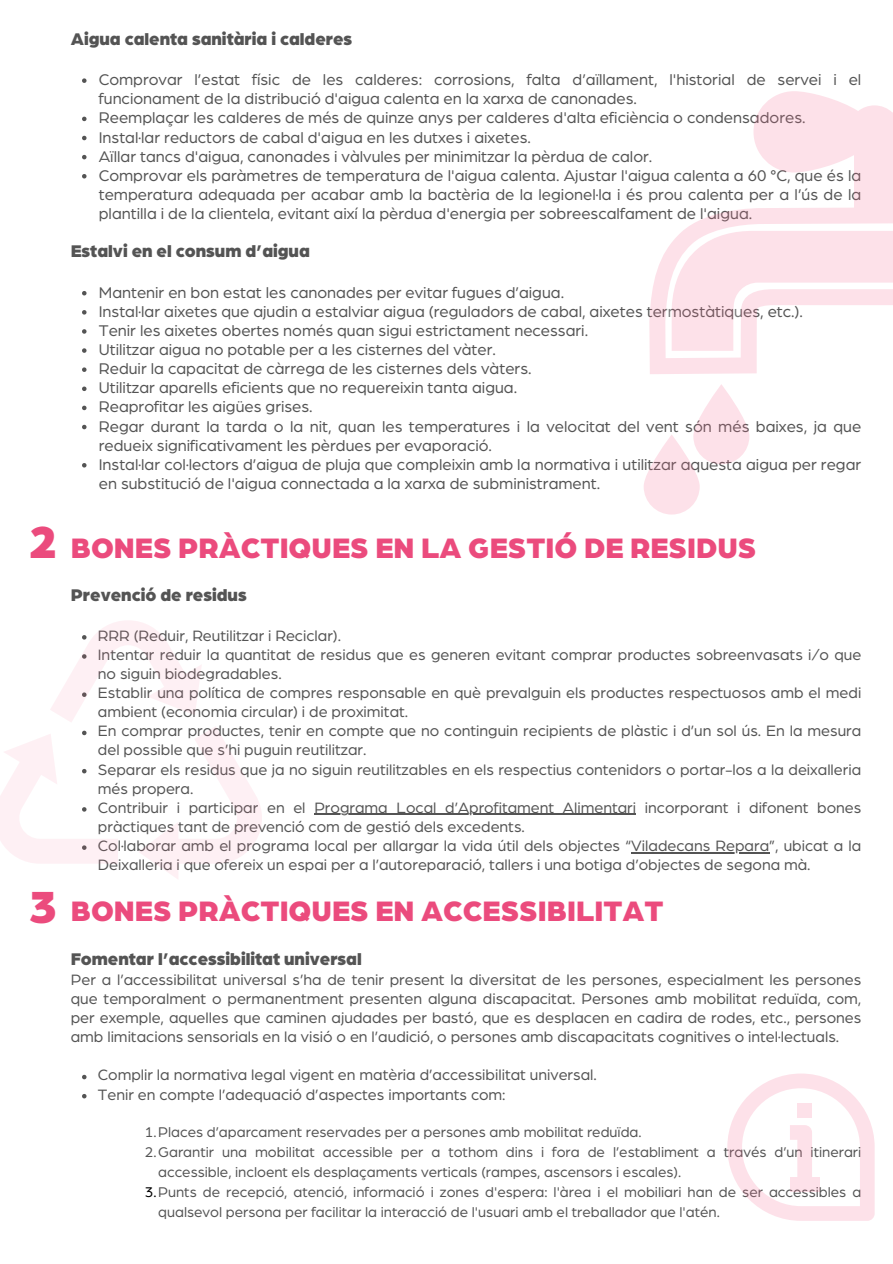
<style>
.page{position:relative;width:893px;height:1264px;background:#fff}
.page>*{position:absolute;margin:0;border:0;box-sizing:border-box;transform-origin:0 0}
.t1{font:900 48px "Arboria";color:#eb4b7d}
.t2{font:900 30px "Arboria";color:#eb4b7d}
.t3{font:900 18px "Arboria";color:#545454}
.t4{font:16.5px/19px "Arboria";color:#545454}
.t5{font:15.9px/19px "Arboria";color:#545454}
.t6{font:15px/20.2px "Arboria";color:#545454}
.s1{color:#000}
</style>
<div class="page">
<svg style="left:82px;top:78px;width:4px;height:5px"></svg>
<svg style="left:82px;top:117px;width:4px;height:4px"></svg>
<svg style="left:82px;top:136px;width:4px;height:4px"></svg>
<svg style="left:82px;top:155px;width:4px;height:4px"></svg>
<svg style="left:82px;top:174px;width:4px;height:4px"></svg>
<svg style="left:82px;top:291px;width:4px;height:4px"></svg>
<svg style="left:82px;top:310px;width:4px;height:4px"></svg>
<svg style="left:82px;top:329px;width:4px;height:5px"></svg>
<svg style="left:82px;top:348px;width:4px;height:5px"></svg>
<svg style="left:82px;top:367px;width:4px;height:5px"></svg>
<svg style="left:82px;top:386px;width:4px;height:5px"></svg>
<svg style="left:82px;top:405px;width:4px;height:5px"></svg>
<svg style="left:82px;top:425px;width:4px;height:4px"></svg>
<svg style="left:82px;top:463px;width:4px;height:4px"></svg>
<hr style="left:314px;top:814px;width:322px;height:1px;background:#545454">
<hr style="left:631px;top:852px;width:138px;height:1px;background:#545454">
<svg style="left:82px;top:1074px;width:4px;height:5px"></svg>
<svg style="left:82px;top:1094px;width:4px;height:4px"></svg>
<svg style="left:753px;top:91px;width:139px;height:81px"></svg>
<svg style="left:649px;top:207px;width:243px;height:167px"></svg>
<div style="left:854px;top:144px;width:38px;height:79px;background:#fde1e9"></div>
<svg style="left:643px;top:434px;width:56px;height:80px;fill:#fde1e9"></svg>
<svg style="left:693px;top:384px;width:56px;height:80px;fill:#fde1e9"></svg>
<svg style="left:0;top:621px;width:262px;height:258px"></svg>
<svg style="left:727px;top:1073px;width:147px;height:147px"></svg>
<div style="left:789px;top:1176px;width:30px;height:15px;background:#fde1e9"></div>
<div style="left:797px;top:1102px;width:15px;height:15px;background:#fde1e9"></div>
<p class="t1" style="left:29px;top:519px;width:30px">2</p>
<p class="t1" style="left:29px;top:884px;width:30px">3</p>
<p class="t3" style="left:71px;top:30px;width:283px">Aigua calenta sanitària i calderes</p>
<p class="t4" style="left:99px;top:71px;width:764px">Comprovar l’estat físic de les calderes: corrosions, falta d’aïllament, l'historial de servei i el funcionament de la distribució d'aigua calenta en la xarxa de canonades.</p>
<p class="t4" style="left:99px;top:109px;width:708px">Reemplaçar les calderes de més de quinze anys per calderes d'alta eficiència o condensadores.</p>
<p class="t4" style="left:99px;top:128px;width:433px">Instal·lar reductors de cabal d'aigua en les dutxes i aixetes.</p>
<p class="t4" style="left:99px;top:147px;width:555px">Aïllar tancs d'aigua, canonades i vàlvules per minimitzar la pèrdua de calor.</p>
<p class="t4" style="left:99px;top:166px;width:764px;text-align:justify">Comprovar els paràmetres de temperatura de l'aigua calenta. Ajustar l'aigua calenta a 60 °C, que és la temperatura adequada per acabar amb la bactèria de la legionel·la i és prou calenta per a l’ús de la plantilla i de la clientela, evitant així la pèrdua d'energia per sobreescalfament de l'aigua.</p>
<p class="t3" style="left:71px;top:243px;width:240px">Estalvi en el consum d’aigua</p>
<p class="t4" style="left:99px;top:283px;width:467px">Mantenir en bon estat les canonades per evitar fugues d’aigua.</p>
<p class="t4" style="left:99px;top:302px;width:705px">Instal·lar aixetes que ajudin a estalviar aigua (reguladors de cabal, aixetes termostàtiques, etc.).</p>
<p class="t4" style="left:99px;top:321px;width:491px">Tenir les aixetes obertes només quan sigui estrictament necessari.</p>
<p class="t4" style="left:99px;top:340px;width:398px">Utilitzar aigua no potable per a les cisternes del vàter.</p>
<p class="t4" style="left:99px;top:360px;width:434px">Reduir la capacitat de càrrega de les cisternes dels vàters.</p>
<p class="t4" style="left:99px;top:379px;width:420px">Utilitzar aparells eficients que no requereixin tanta aigua.</p>
<p class="t4" style="left:99px;top:398px;width:215px">Reaprofitar les aigües grises.</p>
<p class="t4" style="left:99px;top:417px;width:764px">Regar durant la tarda o la nit, quan les temperatures i la velocitat del vent són més baixes, ja que redueix significativament les pèrdues per evaporació.</p>
<p class="t4" style="left:99px;top:455px;width:764px">Instal·lar col·lectors d’aigua de pluja que compleixin amb la normativa i utilitzar aquesta aigua per regar en substitució de l'aigua connectada a la xarxa de subministrament.</p>
<p class="t2" style="left:71px;top:533px;width:687px">BONES PRÀCTIQUES EN LA GESTIÓ DE RESIDUS</p>
<p class="t3" style="left:71px;top:587px;width:177px">Prevenció de residus</p>
<p class="t5" style="left:98px;top:626px;width:245px">RRR (Reduir, Reutilitzar i Reciclar).</p>
<p class="t5" style="left:98px;top:645px;width:764px">Intentar reduir la quantitat de residus que es generen evitant comprar productes sobreenvasats i/o que no siguin biodegradables.</p>
<p class="t5" style="left:98px;top:683px;width:764px">Establir una política de compres responsable en què prevalguin els productes respectuosos amb el medi ambient (economia circular) i de proximitat.</p>
<p class="t5" style="left:98px;top:722px;width:764px">En comprar productes, tenir en compte que no continguin recipients de plàstic i d’un sol ús. En la mesura del possible que s’hi puguin reutilitzar.</p>
<p class="t5" style="left:98px;top:760px;width:764px">Separar els residus que ja no siguin reutilitzables en els respectius contenidors o portar-los a la deixalleria més propera.</p>
<p class="t5" style="left:98px;top:798px;width:764px">Contribuir i participar en el Programa Local d’Aprofitament Alimentari incorporant i difonent bones pràctiques tant de prevenció com de gestió dels excedents.</p>
<p class="t5" style="left:98px;top:836px;width:764px">Col·laborar amb el programa local per allargar la vida útil dels objectes “Viladecans Repara”, ubicat a la<br>Deixalleria i que ofereix un espai per a l’autoreparació, tallers i una botiga d’objectes de segona mà.</p>
<p class="t2" style="left:71px;top:896px;width:594px">BONES PRÀCTIQUES EN ACCESSIBILITAT</p>
<p class="t3" style="left:71px;top:950px;width:292px">Fomentar l’accessibilitat universal</p>
<p class="t5" style="left:71px;top:970px;width:792px;text-align:justify">Per a l’accessibilitat universal s’ha de tenir present la diversitat de les persones, especialment les persones que temporalment o permanentment presenten alguna discapacitat. Persones amb mobilitat reduïda, com, per exemple, aquelles que caminen ajudades per bastó, que es desplacen en cadira de rodes, etc., persones amb limitacions sensorials en la visió o en l’audició, o persones amb discapacitats cognitives o intel·lectuals.</p>
<p class="t5" style="left:98px;top:1066px;width:500px">Complir la normativa legal vigent en matèria d’accessibilitat universal.</p>
<p class="t5" style="left:98px;top:1085px;width:409px">Tenir en compte l’adequació d’aspectes importants com:</p>
<p class="t6" style="left:145px;top:1121px;width:498px">1.Places d’aparcament reservades per a persones amb mobilitat reduïda.</p>
<p class="t6" style="left:158px;top:1142px;width:704px;text-indent:-13px">2.Garantir una mobilitat accessible per a tothom dins i fora de l’establiment a través d’un itinerari accessible, incloent els desplaçaments verticals (rampes, ascensors i escales).</p>
<p class="t6" style="left:158px;top:1182px;width:704px;text-indent:-13px"><span class="s1">3.</span>Punts de recepció, atenció, informació i zones d'espera: l'àrea i el mobiliari han de ser accessibles a qualsevol persona per facilitar la interacció de l'usuari amb el treballador que l'atén.</p>
</div>
